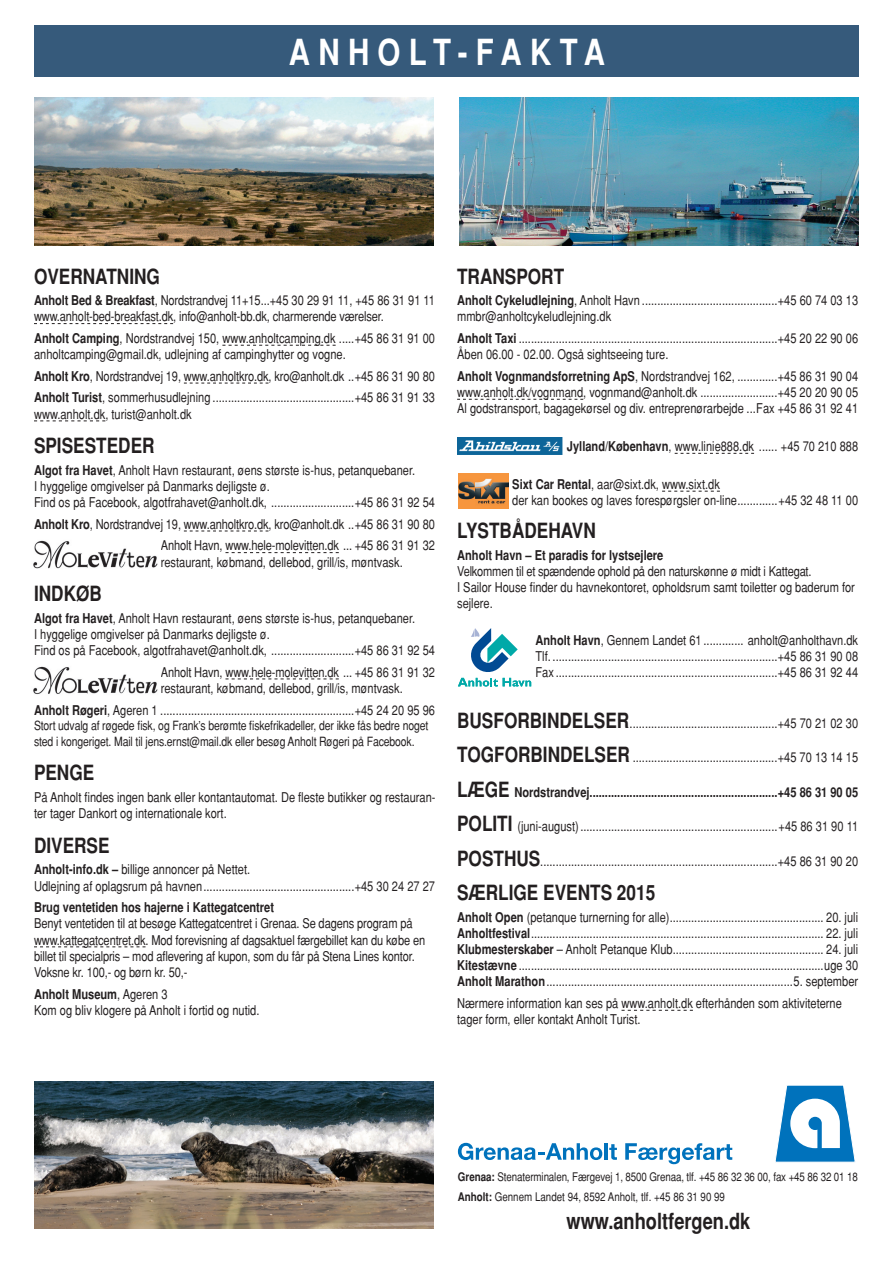
<style>
.page{position:relative;width:893px;height:1263px;background:#fff}
.page>*{position:absolute;margin:0;border:0;box-sizing:border-box;transform-origin:0 0}
.t1{font:700 condensed 36px "Helvetica";letter-spacing:.21em;color:#fff}
.t2{font:700 condensed 22.2px "Helvetica";color:#231f20}
.t3{font:700 condensed 21px "Helvetica";color:#231f20}
.t4{font:condensed 13.5px/16.2px "Helvetica";color:#231f20}
.t5{font:700 condensed 13.5px "Helvetica";color:#231f20}
.t6{font:condensed 12.75px/16.2px "Helvetica";letter-spacing:-.01em;color:#231f20}
.t7{font:condensed 11.85px/20.7px "Helvetica";letter-spacing:-.01em;color:#231f20}
.s1{font-weight:700}
.s2{font-weight:700;font-size:21px}
.s3{font-size:21px}
</style>
<div class="page">
<img style="left:34px;top:98px;width:400px;height:148px">
<img style="left:459px;top:98px;width:400px;height:148px">
<svg style="left:34px;top:323px;width:139px;height:1px"></svg>
<svg style="left:222px;top:345px;width:114px;height:1px"></svg>
<svg style="left:184px;top:383px;width:84px;height:1px"></svg>
<svg style="left:34px;top:420px;width:71px;height:1px"></svg>
<svg style="left:184px;top:531px;width:84px;height:1px"></svg>
<svg style="left:225px;top:552px;width:114px;height:1px"></svg>
<svg style="left:225px;top:678px;width:114px;height:1px"></svg>
<svg style="left:34px;top:946px;width:111px;height:1px"></svg>
<svg style="left:457px;top:399px;width:126px;height:1px"></svg>
<svg style="left:675px;top:453px;width:79px;height:1px"></svg>
<svg style="left:662px;top:491px;width:58px;height:1px"></svg>
<svg style="left:621px;top:1010px;width:72px;height:1px"></svg>
<img style="left:33px;top:540px;width:125px;height:29px">
<img style="left:33px;top:666px;width:125px;height:29px">
<img style="left:458px;top:437px;width:105px;height:18px">
<img style="left:458px;top:473px;width:50px;height:35px">
<svg style="left:458px;top:628px;width:73px;height:58px"></svg>
<svg style="left:458px;top:1143px;width:144px;height:17px"></svg>
<hr style="left:604px;top:1143px;width:4px;height:17px;background:#0072bc">
<svg style="left:609px;top:1144px;width:8px;height:16px"></svg>
<svg style="left:625px;top:1143px;width:107px;height:21px"></svg>
<svg style="left:775px;top:1085px;width:81px;height:78px"></svg>
<img style="left:34px;top:1082px;width:400px;height:147px">
<div style="left:34px;top:26px;width:825px;height:51px;background:#365a7b"></div>
<h1 class="t1" style="left:289px;top:31px;width:318px">Anholt-fak ta</h1>
<h3 class="t3" style="left:34px;top:264px;width:127px">overnatning</h3>
<p class="t4" style="left:34px;top:292px;width:403px"><span class="s1">Anholt Bed &amp; Breakfast</span>, Nordstrandvej 11+15...+45 30 29 91 11, +45 86 31 91 11 www.anholt-bed-breakfast.dk, info@anholt-bb.dk, charmerende værelser.</p>
<p class="t4" style="left:34px;top:330px;width:403px"><span class="s1">Anholt Camping</span>, Nordstrandvej 150, www.anholtcamping.dk .....+45 86 31 91 00 anholtcamping@gmail.dk, udlejning af campinghytter og vogne.</p>
<p class="t4" style="left:34px;top:365px;width:403px;line-height:21.6px"><span class="s1">Anholt Kro</span>, Nordstrandvej 19, www.anholtkro.dk, kro@anholt.dk ..+45 86 31 90 80<br><span class="s1">Anholt Turist</span>, sommerhusudlejning ..............................................+45 86 31 91 33</p>
<p class="t4" style="left:34px;top:406px;width:159px">www.anholt.dk, turist@anholt.dk</p>
<h3 class="t3" style="left:34px;top:433px;width:122px">Spisesteder</h3>
<p class="t4" style="left:34px;top:462px;width:403px"><span class="s1">Algot fra Havet</span>, Anholt Havn restaurant, øens største is-hus, petanquebaner.<br>I hyggelige omgivelser på Danmarks dejligste ø.<br>Find os på Facebook, algotfrahavet@anholt.dk, ...........................+45 86 31 92 54</p>
<p class="t4" style="left:34px;top:513px;width:403px;line-height:21.6px;text-align:right"><span class="s1">Anholt Kro</span>, Nordstrandvej 19, www.anholtkro.dk, kro@anholt.dk ..+45 86 31 90 80<br>Anholt Havn, www.hele-molevitten.dk ... +45 86 31 91 32</p>
<p class="t4" style="left:161px;top:554px;width:244px">restaurant, købmand, dellebod, grill/is, møntvask.</p>
<h3 class="t3" style="left:34px;top:581px;width:67px">Indkøb</h3>
<p class="t4" style="left:34px;top:610px;width:403px"><span class="s1">Algot fra Havet</span>, Anholt Havn restaurant, øens største is-hus, petanquebaner.<br>I hyggelige omgivelser på Danmarks dejligste ø.<br>Find os på Facebook, algotfrahavet@anholt.dk, ...........................+45 86 31 92 54</p>
<p class="t4" style="left:161px;top:664px;width:276px">Anholt Havn, www.hele-molevitten.dk ... +45 86 31 91 32 restaurant, købmand, dellebod, grill/is, møntvask.</p>
<p class="t4" style="left:34px;top:701px;width:403px"><span class="s1">Anholt Røgeri</span>, Ageren 1 ...............................................................+45 24 20 95 96</p>
<p class="t6" style="left:34px;top:717px;width:396px">Stort udvalg af røgede fisk, og Frank’s berømte fiskefrikadeller, der ikke fås bedre noget sted i kongeriget. Mail til jens.ernst@mail.dk eller besøg Anholt Røgeri på Facebook.</p>
<h3 class="t3" style="left:34px;top:761px;width:62px">Penge</h3>
<p class="t4" style="left:34px;top:789px;width:403px">På Anholt findes ingen bank eller kontantautomat. De fleste butikker og restauran&shy;ter tager Dankort og internationale kort.</p>
<h3 class="t3" style="left:34px;top:833px;width:12px">DIVER</h3>
<h3 class="t3" style="left:87px;top:833px;width:22px">SE</h3>
<p class="t4" style="left:34px;top:861px;width:403px"><span class="s1">Anholt-info.dk –</span> billige annoncer på Nettet.<br>Udlejning af oplagsrum på havnen.................................................+45 30 24 27 27</p>
<p class="t5" style="left:34px;top:899px;width:242px">Brug ventetiden hos hajerne i Kattegatcentret</p>
<p class="t4" style="left:34px;top:915px;width:393px">Benyt ventetiden til at besøge Kattegatcentret i Grenaa. Se dagens program på www.kattegatcentret.dk. Mod forevisning af dagsaktuel færgebillet kan du købe en billet til specialpris – mod aflevering af kupon, som du får på Stena Lines kontor.<br>Voksne kr. 100,- og børn kr. 50,-</p>
<p class="t4" style="left:34px;top:986px;width:227px"><span class="s1">Anholt Museum</span>, Ageren 3<br>Kom og bliv klogere på Anholt i fortid og nutid.</p>
<h3 class="t3" style="left:457px;top:264px;width:109px">Transport</h3>
<p class="t4" style="left:457px;top:292px;width:403px"><span class="s1">Anholt Cykeludlejning</span>, Anholt Havn ............................................+45 60 74 03 13 mmbr@anholtcykeludlejning.dk</p>
<p class="t4" style="left:457px;top:330px;width:403px"><span class="s1">Anholt Taxi</span> ....................................................................................+45 20 22 90 06<br>Åben 06.00 - 02.00. Også sightseeing ture.</p>
<p class="t4" style="left:457px;top:368px;width:403px;text-align:justify"><span class="s1">Anholt Vognmandsforretning ApS</span>, Nordstrandvej 162, .............+45 86 31 90 04 www.anholt.dk/vognmand, vognmand@anholt.dk .........................+45 20 20 90 05<br>Al godstransport, bagagekørsel og div. entreprenørarbejde ...Fax +45 86 31 92 41</p>
<p class="t4" style="left:567px;top:438px;width:293px"><span class="s1">Jylland/København</span>, www.linie888.dk ...... +45 70 210 888</p>
<p class="t4" style="left:512px;top:476px;width:347px"><span class="s1">Sixt Car Rental</span>, aar@sixt.dk, www.sixt.dk<br>der kan bookes og laves forespørgsler on-line.............+45 32 48 11 00</p>
<h3 class="t3" style="left:457px;top:518px;width:140px">lystbådehavn</h3>
<p class="t5" style="left:457px;top:547px;width:208px">Anholt Havn – Et paradis for lystsejlere</p>
<p class="t4" style="left:457px;top:563px;width:399px">Velkommen til et spændende ophold på den naturskønne ø midt i Kattegat.<br>I Sailor House finder du havnekontoret, opholdsrum samt toiletter og baderum for sejlere.</p>
<p class="t4" style="left:535px;top:632px;width:324px;text-align:justify"><span class="s1">Anholt Havn</span>, Gennem Landet 61 ............. anholt@anholthavn.dk Tlf. .........................................................................+45 86 31 90 08<br>Fax ........................................................................+45 86 31 92 44</p>
<p class="t4" style="left:457px;top:715px;width:403px"><span class="s2">Busforbindelser</span>................................................+45 70 21 02 30</p>
<p class="t4" style="left:457px;top:749px;width:403px"><span class="s2">Togforbindelser</span> ...............................................+45 70 13 14 15</p>
<p class="t5" style="left:457px;top:784px;width:403px"><span class="s3">læge</span> Nordstrandvej.............................................................+45 86 31 90 05</p>
<h3 class="t3" style="left:457px;top:811px;width:10px">POLITI</h3>
<p class="t4" style="left:517px;top:818px;width:342px">(juni-august)................................................................+45 86 31 90 11</p>
<p class="t4" style="left:457px;top:852px;width:403px"><span class="s2">poSTHUS</span>.............................................................................+45 86 31 90 20</p>
<h3 class="t3" style="left:457px;top:880px;width:200px">Særlige events 2015</h3>
<p class="t4" style="left:457px;top:908px;width:403px;text-align:justify"><span class="s1">Anholt Open</span> (petanque turnerning for alle).................................................. 20. juli <span class="s1">Anholtfestival</span>............................................................................................... 22. juli <span class="s1">Klubmesterskaber</span> – Anholt Petanque Klub................................................. 24. juli <span class="s1">Kitestævne</span> ...................................................................................................uge 30<br><span class="s1">Anholt Marathon</span>................................................................................5. september</p>
<p class="t4" style="left:457px;top:995px;width:386px">Nærmere information kan ses på www.anholt.dk efterhånden som aktiviteterne tager form, eller kontakt Anholt Turist.</p>
<p class="t7" style="left:458px;top:1166px;width:402px"><span class="s1">Grenaa:</span> Stenaterminalen, Færgevej 1, 8500 Grenaa, tlf. +45 86 32 36 00, fax +45 86 32 01 18<br><span class="s1">Anholt:</span> Gennem Landet 94, 8592 Anholt, tlf. +45 86 31 90 99</p>
<h2 class="t2" style="left:566px;top:1208px;width:185px">www.anholtfergen.dk</h2>
</div>
